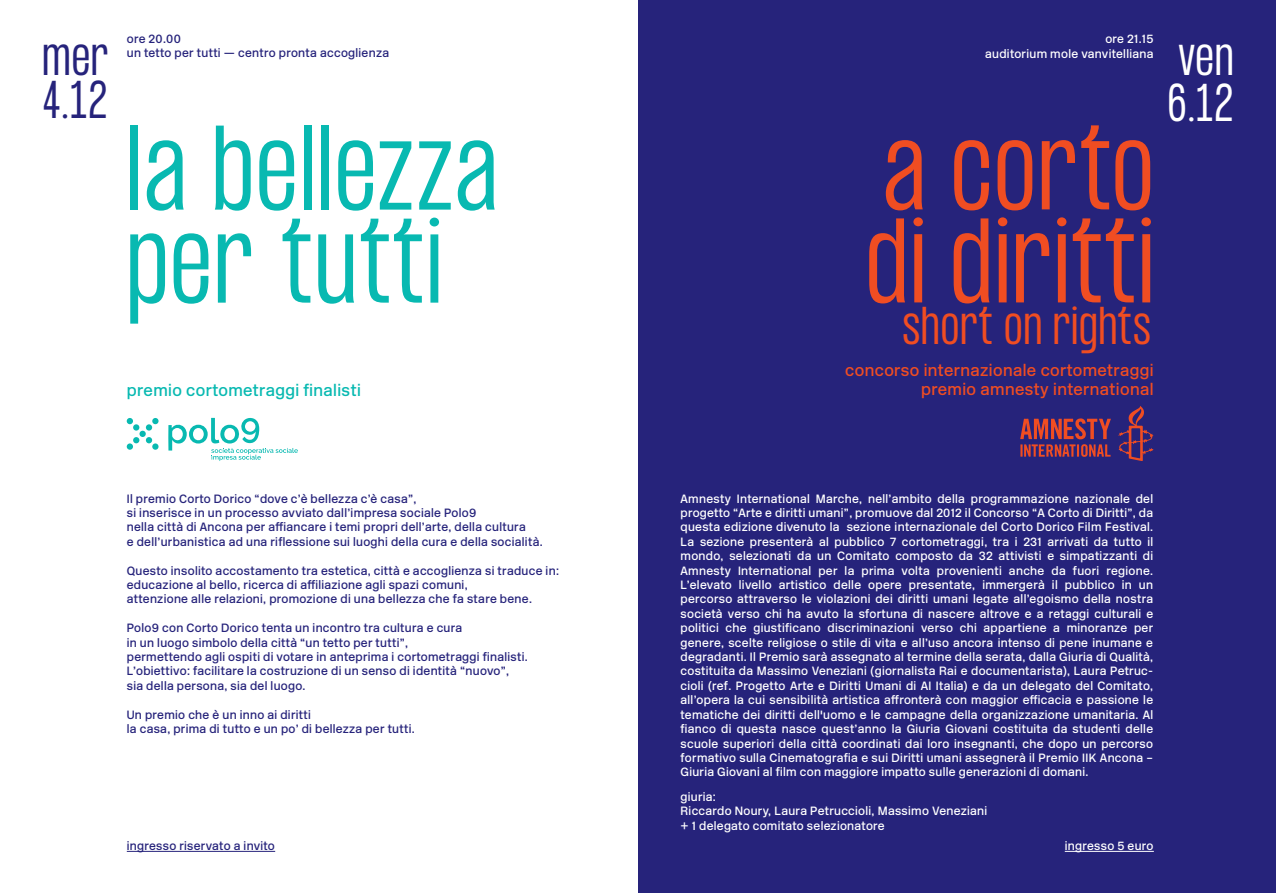
<style>
.page{position:relative;width:1276px;height:893px;background:#fff}
.page>*{position:absolute;margin:0;border:0;box-sizing:border-box;transform-origin:0 0}
.t1{font:300 105px/93px "Formula Condensed";letter-spacing:.015em;color:#08b9b1}
.t2{font:300 105px/93px "Formula Condensed";letter-spacing:.015em;color:#f04d22}
.t3{font:300 46.5px "Formula Condensed";letter-spacing:.02em;color:#f04d22}
.t4{font:300 46.5px/46.5px "Formula Condensed";color:#fff}
.t5{font:300 46.5px/43.5px "Formula Condensed";color:#26237b}
.t6{font:500 16.5px/19.8px "New Rail Alphabet";letter-spacing:.025em;color:#f04d22;text-align:right}
.t7{font:500 16.5px "New Rail Alphabet";letter-spacing:.025em;color:#08b9b1}
.t8{font:500 12px/14.4px "New Rail Alphabet";letter-spacing:.025em;color:#fff}
.t9{font:500 12px/14.4px "New Rail Alphabet";letter-spacing:.025em;color:#26237b}
</style>
<div class="page">
<div style="left:638px;top:0;width:638px;height:893px;background:#26237b"></div>
<hr style="left:1064px;top:851px;width:89px;height:1px;background:#fff">
<svg style="left:1118px;top:406px;width:35px;height:55px"></svg>
<svg style="left:1020px;top:418px;width:91px;height:39px"></svg>
<hr style="left:127px;top:851px;width:148px;height:1px;background:#26237b">
<div style="left:127px;top:443px;width:6px;height:7px;background:#08b9b1;border-radius:50%"></div>
<div style="left:139px;top:431px;width:7px;height:6px;background:#08b9b1;border-radius:50%"></div>
<div style="left:133px;top:424px;width:6px;height:7px;background:#08b9b1;border-radius:50%"></div>
<svg style="left:127px;top:418px;width:6px;height:6px"></svg>
<svg style="left:152px;top:443px;width:7px;height:7px"></svg>
<svg style="left:152px;top:418px;width:6px;height:6px"></svg>
<div style="left:146px;top:424px;width:6px;height:7px;background:#08b9b1;border-radius:50%"></div>
<svg style="left:133px;top:437px;width:6px;height:6px"></svg>
<svg style="left:146px;top:437px;width:6px;height:6px"></svg>
<svg style="left:168px;top:418px;width:130px;height:43px"></svg>
<h2 class="t5" style="left:43px;top:37px;width:68px">mer<br>4.12</h2>
<p class="t9" style="left:127px;top:31px;width:264px">ore 20.00<br>un tetto per tutti — centro pronta accoglienza</p>
<h1 class="t1" style="left:127px;top:127px;width:373px">la bellezza per tutti</h1>
<h3 class="t7" style="left:127px;top:379px;width:235px">premio cortometraggi finalisti</h3>
<p class="t9" style="left:127px;top:491px;width:417px">Il premio Corto Dorico “dove c’è bellezza c’è casa”,<br>si inserisce in un processo avviato dall’impresa sociale Polo9<br>nella città di Ancona per affiancare i temi propri dell’arte, della cultura<br>e dell’urbanistica ad una riflessione sui luoghi della cura e della socialità.</p>
<p class="t9" style="left:127px;top:563px;width:433px">Questo insolito accostamento tra estetica, città e accoglienza si traduce in: educazione al bello, ricerca di affiliazione agli spazi comuni,<br>attenzione alle relazioni, promozione di una bellezza che fa stare bene.</p>
<p class="t9" style="left:127px;top:621px;width:402px">Polo9 con Corto Dorico tenta un incontro tra cultura e cura<br>in un luogo simbolo della città “un tetto per tutti”,<br>permettendo agli ospiti di votare in anteprima i cortometraggi finalisti.<br>L’obiettivo: facilitare la costruzione di un senso di identità “nuovo”, sia della persona, sia del luogo.</p>
<p class="t9" style="left:127px;top:707px;width:289px">Un premio che è un inno ai diritti<br>la casa, prima di tutto e un po’ di bellezza per tutti.</p>
<p class="t9" style="left:127px;top:839px;width:150px">ingresso riservato a invito</p>
<p class="t8" style="left:985px;top:32px;width:170px;text-align:right">ore 21.15<br>auditorium mole vanvitelliana</p>
<h1 class="t2" style="left:865px;top:127px;width:289px">a corto di diritti</h1>
<h2 class="t3" style="left:902px;top:298px;width:251px">short on rights</h2>
<h3 class="t6" style="left:845px;top:360px;width:310px">concorso internazionale cortometraggi premio amnesty international</h3>
<h2 class="t4" style="left:1167px;top:35px;width:67px">ven<br>6.12</h2>
<p class="t8" style="left:680px;top:491px;width:474px;text-align:justify">Amnesty International Marche, nell’ambito della programmazione nazionale del progetto “Arte e diritti umani”, promuove dal 2012 il Concorso “A Corto di Diritti”, da questa edizione divenuto la sezione internazionale del Corto Dorico Film Festival.<br>La sezione presenterà al pubblico 7 cortometraggi, tra i 231 arrivati da tutto il mondo, selezionati da un Comitato composto da 32 attivisti e simpatizzanti di Amnesty International per la prima volta provenienti anche da fuori regione.<br>L’elevato livello artistico delle opere presentate, immergerà il pubblico in un percorso attraverso le violazioni dei diritti umani legate all’egoismo della nostra società verso chi ha avuto la sfortuna di nascere altrove e a retaggi culturali e politici che giustificano discriminazioni verso chi appartiene a minoranze per genere, scelte religiose o stile di vita e all’uso ancora intenso di pene inumane e degradanti. Il Premio sarà assegnato al termine della serata, dalla Giuria di Qualità, costituita da Massimo Veneziani (giornalista Rai e documentarista), Laura Petruc&shy;cioli (ref. Progetto Arte e Diritti Umani di AI Italia) e da un delegato del Comitato, all’opera la cui sensibilità artistica affronterà con maggior efficacia e passione le tematiche dei diritti dell'uomo e le campagne della organizzazione umanitaria. Al fianco di questa nasce quest’anno la Giuria Giovani costituita da studenti delle scuole superiori della città coordinati dai loro insegnanti, che dopo un percorso formativo sulla Cinematografia e sui Diritti umani assegnerà il Premio IIK Ancona – Giuria Giovani al film con maggiore impatto sulle generazioni di domani.</p>
<p class="t8" style="left:680px;top:789px;width:308px">giuria:<br>Riccardo Noury, Laura Petruccioli, Massimo Veneziani + 1 delegato comitato selezionatore</p>
<p class="t8" style="left:1064px;top:839px;width:90px">ingresso 5 euro</p>
</div>
